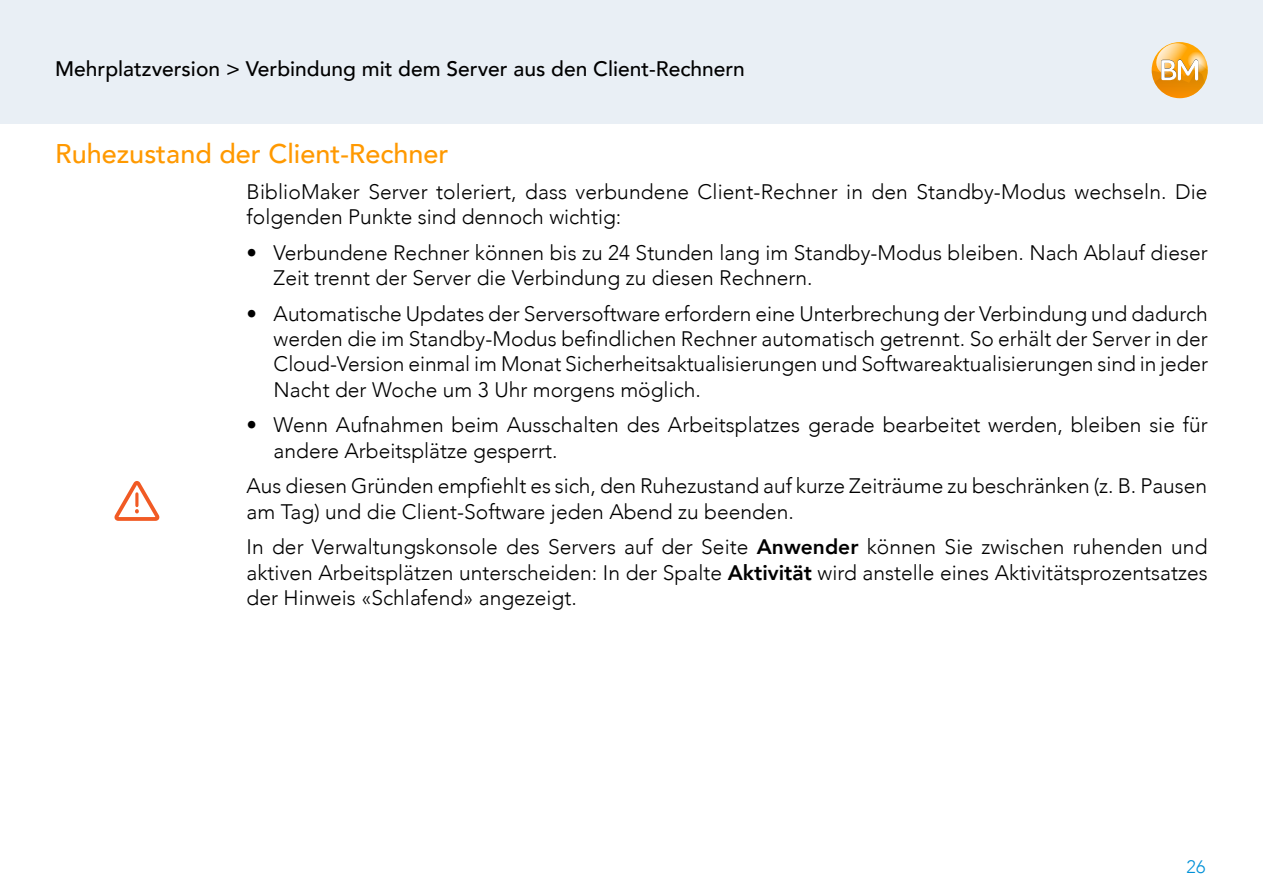
<style>
.page{position:relative;width:1263px;height:893px;background:#fff}
.page>*{position:absolute;margin:0;border:0;box-sizing:border-box;transform-origin:0 0}
.t1{font:500 27px "Avenir";color:#f90}
.t2{font:300 21px/25.2px "Avenir";color:#000}
.t3{font:500 21px "Avenir";color:#000}
.t4{font:300 18px "Avenir";color:#0091d8}
.s1{font-weight:800}
</style>
<div class="page">
<div style="left:0;top:0;width:1263px;height:123px;background:#e9eff5"></div>
<svg style="left:1152px;top:43px;width:56px;height:55px"></svg>
<svg style="left:115px;top:481px;width:45px;height:40px"></svg>
<p class="t3" style="left:55px;top:51px;width:691px">Mehrplatzversion &gt; Verbindung mit dem Server aus den Client-Rechnern</p>
<p class="t1" style="left:55px;top:130px;width:395px">Ruhezustand der Client-Rechner</p>
<p class="t2" style="left:247px;top:179px;width:962px">BiblioMaker Server toleriert, dass verbundene Client-Rechner in den Standby-Modus wechseln. Die folgenden Punkte sind dennoch wichtig:</p>
<p class="t2" style="left:274px;top:240px;width:935px;text-indent:-27px">• Verbundene Rechner können bis zu 24 Stunden lang im Standby-Modus bleiben. Nach Ablauf dieser<br>Zeit trennt der Server die Verbindung zu diesen Rechnern.</p>
<p class="t2" style="left:274px;top:301px;width:936px;text-align:justify;text-indent:-27px">• Automatische Updates der Serversoftware erfordern eine Unterbrechung der Verbindung und dadurch werden die im Standby-Modus befindlichen Rechner automatisch getrennt. So erhält der Server in der Cloud-Version einmal im Monat Sicherheitsaktualisierungen und Softwareaktualisierungen sind in jeder Nacht der Woche um 3 Uhr morgens möglich.</p>
<p class="t2" style="left:274px;top:413px;width:935px;text-indent:-27px">• Wenn Aufnahmen beim Ausschalten des Arbeitsplatzes gerade bearbeitet werden, bleiben sie für andere Arbeitsplätze gesperrt.</p>
<p class="t2" style="left:247px;top:474px;width:962px">Aus diesen Gründen empfiehlt es sich, den Ruhezustand auf kurze Zeiträume zu beschränken (z. B. Pausen am Tag) und die Client-Software jeden Abend zu beenden.</p>
<p class="t2" style="left:247px;top:535px;width:962px;text-align:justify">In der Verwaltungskonsole des Servers auf der Seite <span class="s1">Anwender</span> können Sie zwischen ruhenden und aktiven Arbeitsplätzen unterscheiden: In der Spalte <span class="s1">Aktivität</span> wird anstelle eines Aktivitätsprozentsatzes der Hinweis «Schlafend» angezeigt.</p>
<p class="t4" style="left:1186px;top:856px;width:21px">26</p>
</div>
